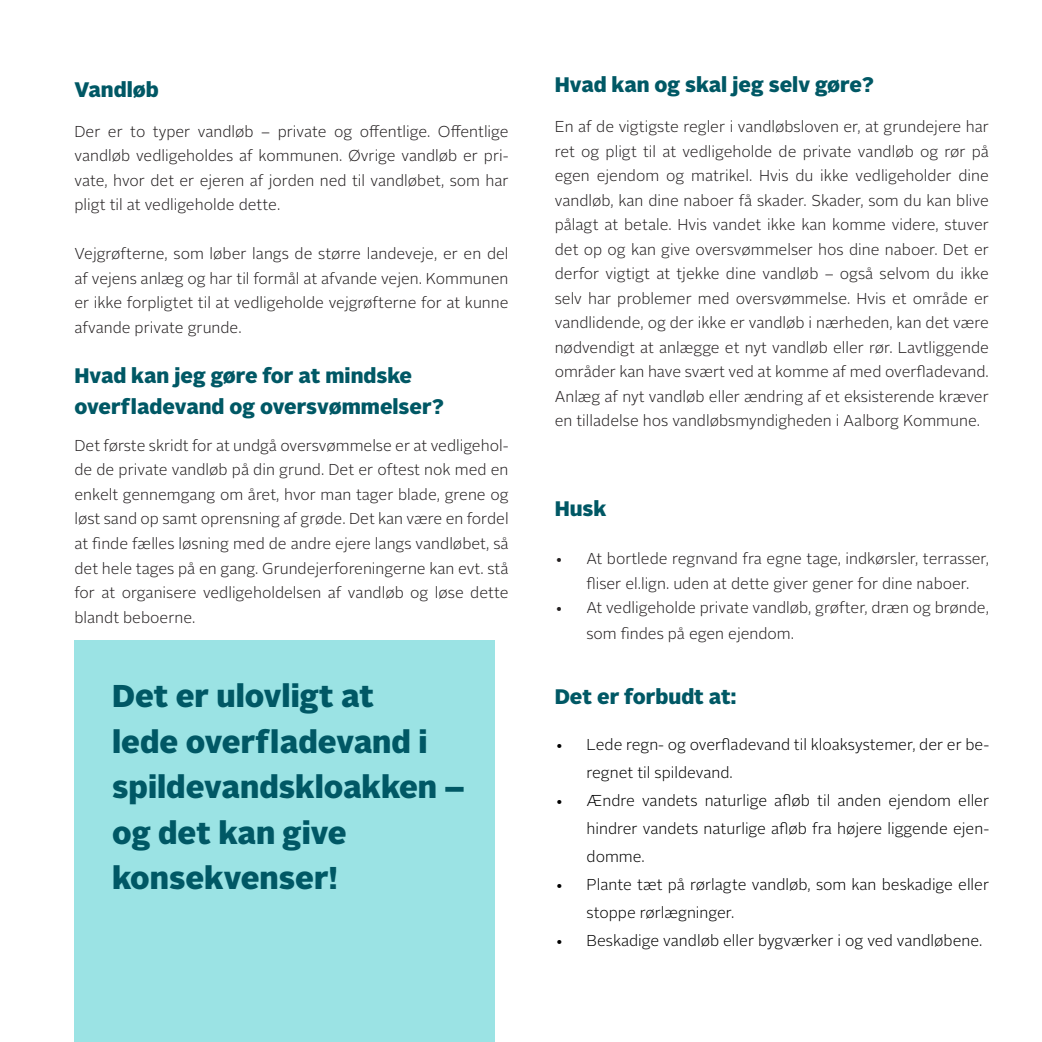
<style>
.page{position:relative;width:1042px;height:1042px;background:#fff}
.page>*{position:absolute;margin:0;border:0;box-sizing:border-box;transform-origin:0 0}
.t1{font:900 31.5px/45.5px "Alright Sans";color:#005865}
.t2{font:900 21px "Alright Sans";color:#005865}
.t3{font:300 15.75px/24.5px "Alright Sans";color:#231f20;text-align:justify}
.t4{font:300 15.75px/28px "Alright Sans";color:#000}
</style>
<div class="page">
<div style="left:74px;top:640px;width:420px;height:402px;background:#9be3e4"></div>
<p class="t2" style="left:74px;top:74px;width:86px">Vandløb</p>
<p class="t2" style="left:555px;top:69px;width:321px">Hvad kan og skal jeg selv gøre?</p>
<p class="t3" style="left:74px;top:119px;width:436px">Der er to typer vandløb – private og offentlige. Offentlige vandløb vedligeholdes af kommunen. Øvrige vandløb er pri&shy;vate, hvor det er ejeren af jorden ned til vandløbet, som har pligt til at vedligeholde dette.</p>
<p class="t3" style="left:74px;top:242px;width:436px">Vejgrøfterne, som løber langs de større landeveje, er en del af vejens anlæg og har til formål at afvande vejen. Kommunen er ikke forpligtet til at vedligeholde vejgrøfterne for at kunne afvande private grunde.</p>
<p class="t2" style="left:74px;top:360px;width:339px">Hvad kan jeg gøre for at mindske</p>
<p class="t2" style="left:74px;top:392px;width:371px">overfladevand og oversvømmelser?</p>
<p class="t3" style="left:74px;top:433px;width:436px">Det første skridt for at undgå oversvømmelse er at vedligehol&shy;de de private vandløb på din grund. Det er oftest nok med en enkelt gennemgang om året, hvor man tager blade, grene og løst sand op samt oprensning af grøde. Det kan være en fordel at finde fælles løsning med de andre ejere langs vandløbet, så det hele tages på en gang. Grundejerforeningerne kan evt. stå for at organisere vedligeholdelsen af vandløb og løse dette blandt beboerne.</p>
<p class="t1" style="left:112px;top:673px;width:263px">Det er ulovligt at</p>
<p class="t1" style="left:112px;top:719px;width:354px">lede overfladevand i spildevandskloakken – og det kan give</p>
<p class="t1" style="left:112px;top:855px;width:227px">konsekvenser!</p>
<p class="t3" style="left:555px;top:115px;width:436px">En af de vigtigste regler i vandløbsloven er, at grundejere har ret og pligt til at vedligeholde de private vandløb og rør på egen ejendom og matrikel. Hvis du ikke vedligeholder dine vandløb, kan dine naboer få skader. Skader, som du kan blive pålagt at betale. Hvis vandet ikke kan komme videre, stuver det op og kan give oversvømmelser hos dine naboer. Det er derfor vigtigt at tjekke dine vandløb – også selvom du ikke selv har problemer med oversvømmelse. Hvis et område er vandlidende, og der ikke er vandløb i nærheden, kan det være nødvendigt at anlægge et nyt vandløb eller rør. Lavtliggende områder kan have svært ved at komme af med overfladevand.<br>Anlæg af nyt vandløb eller ændring af et eksisterende kræver en tilladelse hos vandløbsmyndigheden i Aalborg Kommune.</p>
<p class="t2" style="left:555px;top:493px;width:53px">Husk</p>
<p class="t3" style="left:586px;top:547px;width:404px;text-indent:-32px">• At bortlede regnvand fra egne tage, indkørsler, terrasser, fliser el.lign. uden at dette giver gener for dine naboer.</p>
<p class="t3" style="left:586px;top:595px;width:404px;line-height:25.2px;text-indent:-32px">• At vedligeholde private vandløb, grøfter, dræn og brønde, som findes på egen ejendom.</p>
<p class="t2" style="left:555px;top:681px;width:183px">Det er forbudt at:</p>
<p class="t4" style="left:586px;top:731px;width:404px;text-indent:-32px">• Lede regn- og overfladevand til kloaksystemer, der er be&shy;regnet til spildevand.</p>
<p class="t4" style="left:586px;top:787px;width:404px;text-align:justify;text-indent:-32px">• Ændre vandets naturlige afløb til anden ejendom eller hindrer vandets naturlige afløb fra højere liggende ejen&shy;domme.</p>
<p class="t4" style="left:586px;top:871px;width:404px;text-indent:-32px">• Plante tæt på rørlagte vandløb, som kan beskadige eller stoppe rørlægninger.</p>
<p class="t4" style="left:555px;top:927px;width:429px">• Beskadige vandløb eller bygværker i og ved vandløbene.</p>
</div>
